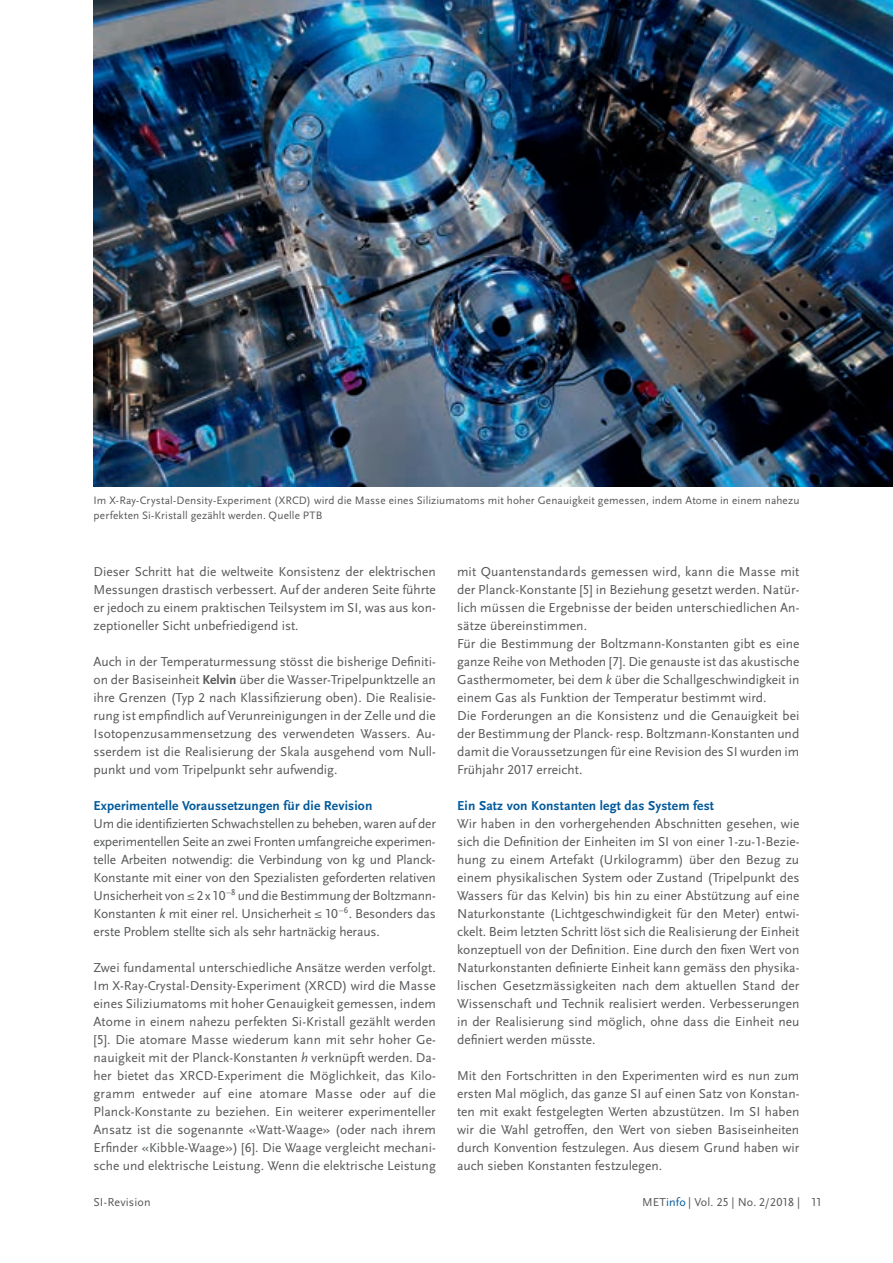
<style>
.page{position:relative;width:893px;height:1263px;background:#fff}
.page>*{position:absolute;margin:0;border:0;box-sizing:border-box;transform-origin:0 0}
.t1{font:13.5px/18px "Scala Sans";color:#57585a;text-align:justify}
.t2{font:700 13.5px "Scala Sans";letter-spacing:.01em;color:#00599b}
.t3{font:12px "Scala Sans";letter-spacing:.01em;color:#57585a}
.t4{font:11.25px/15px "Scala Sans";letter-spacing:.01em;color:#57585a}
.s1{font-weight:700}
.s2{font-family:"Scala Sans Caps"}
.s3{font-style:italic}
.s4{color:#00599b}
</style>
<div class="page">
<img style="left:94px;top:0;width:799px;height:486px">
<p class="t4" style="left:94px;top:493px;width:707px">Im X-Ray-Crystal-Density-Experiment (XRCD) wird die Masse eines Siliziumatoms mit hoher Genauigkeit gemessen, indem Atome in einem nahezu perfekten Si-Kristall gezählt werden. Quelle PTB</p>
<p class="t1" style="left:94px;top:563px;width:344px">Dieser Schritt hat die weltweite Konsistenz der elektrischen Messungen drastisch verbessert. Auf der anderen Seite führte er jedoch zu einem praktischen Teilsystem im SI, was aus kon&shy;zeptioneller Sicht unbefriedigend ist.</p>
<p class="t1" style="left:94px;top:653px;width:344px">Auch in der Temperaturmessung stösst die bisherige Definiti&shy;on der Basiseinheit <span class="s1">Kelvin</span> über die Wasser-Tripelpunktzelle an ihre Grenzen (Typ <span class="s2">2</span> nach Klassifizierung oben). Die Realisie&shy;rung ist empfindlich auf Verunreinigungen in der Zelle und die Isotopenzusammensetzung des verwendeten Wassers. Au&shy;sserdem ist die Realisierung der Skala ausgehend vom Null&shy;punkt und vom Tripelpunkt sehr aufwendig.</p>
<p class="t2" style="left:94px;top:798px;width:280px">Experimentelle Voraussetzungen für die Revision</p>
<p class="t1" style="left:94px;top:815px;width:344px">Um die identifizierten Schwachstellen zu beheben, waren auf der experimentellen Seite an zwei Fronten umfangreiche experimen&shy;telle Arbeiten notwendig: die Verbindung von kg und Planck-Konstante mit einer von den Spezialisten geforderten relativen Unsicherheit von ≤ <span class="s2">2</span> x <span class="s2">10</span><sup>–8</sup> und die Bestimmung der Boltzmann-Konstanten <span class="s3">k</span> mit einer rel. Unsicherheit ≤ <span class="s2">10</span><sup>–6</sup>. Besonders das erste Problem stellte sich als sehr hartnäckig heraus.</p>
<p class="t1" style="left:94px;top:959px;width:344px">Zwei fundamental unterschiedliche Ansätze werden verfolgt.<br>Im X-Ray-Crystal-Density-Experiment (XRCD) wird die Masse eines Siliziumatoms mit hoher Genauigkeit gemessen, indem Atome in einem nahezu perfekten Si-Kristall gezählt werden [<span class="s2">5</span>]. Die atomare Masse wiederum kann mit sehr hoher Ge&shy;nauigkeit mit der Planck-Konstanten <span class="s3">h</span> verknüpft werden. Da&shy;her bietet das XRCD-Experiment die Möglichkeit, das Kilo&shy;gramm entweder auf eine atomare Masse oder auf die Planck-Konstante zu beziehen. Ein weiterer experimenteller Ansatz ist die sogenannte «Watt-Waage» (oder nach ihrem Erfinder «Kibble-Waage») [<span class="s2">6</span>]. Die Waage vergleicht mechani&shy;sche und elektrische Leistung. Wenn die elektrische Leistung</p>
<p class="t1" style="left:457px;top:563px;width:344px;text-align:left">mit Quantenstandards gemessen wird, kann die Masse mit der Planck-Konstante [<span class="s2">5</span>] in Beziehung gesetzt werden. Natür&shy;lich müssen die Ergebnisse der beiden unterschiedlichen An&shy;sätze übereinstimmen.<br>Für die Bestimmung der Boltzmann-Konstanten gibt es eine ganze Reihe von Methoden [<span class="s2">7</span>]. Die genauste ist das akustische Gasthermometer, bei dem <span class="s3">k</span> über die Schallgeschwindigkeit in einem Gas als Funktion der Temperatur bestimmt wird.<br>Die Forderungen an die Konsistenz und die Genauigkeit bei der Bestimmung der Planck- resp. Boltzmann-Konstanten und damit die Voraussetzungen für eine Revision des SI wurden im Frühjahr <span class="s2">2017</span> erreicht.</p>
<p class="t2" style="left:457px;top:798px;width:258px">Ein Satz von Konstanten legt das System fest</p>
<p class="t1" style="left:457px;top:815px;width:344px">Wir haben in den vorhergehenden Abschnitten gesehen, wie sich die Definition der Einheiten im SI von einer <span class="s2">1</span>-zu-<span class="s2">1</span>-Bezie&shy;hung zu einem Artefakt (Urkilogramm) über den Bezug zu einem physikalischen System oder Zustand (Tripelpunkt des Wassers für das Kelvin) bis hin zu einer Abstützung auf eine Naturkonstante (Lichtgeschwindigkeit für den Meter) entwi&shy;ckelt. Beim letzten Schritt löst sich die Realisierung der Einheit konzeptuell von der Definition. Eine durch den fixen Wert von Naturkonstanten definierte Einheit kann gemäss den physika&shy;lischen Gesetzmässigkeiten nach dem aktuellen Stand der Wissenschaft und Technik realisiert werden. Verbesserungen in der Realisierung sind möglich, ohne dass die Einheit neu definiert werden müsste.</p>
<p class="t1" style="left:457px;top:1067px;width:344px">Mit den Fortschritten in den Experimenten wird es nun zum ersten Mal möglich, das ganze SI auf einen Satz von Konstan&shy;ten mit exakt festgelegten Werten abzustützen. Im SI haben wir die Wahl getroffen, den Wert von sieben Basiseinheiten durch Konvention festzulegen. Aus diesem Grund haben wir auch sieben Konstanten festzulegen.</p>
<p class="t3" style="left:93px;top:1196px;width:59px">SI-Revision</p>
<p class="t3" style="left:642px;top:1196px;width:181px">MET<span class="s4">info</span> | Vol. <span class="s2">25</span> | No. <span class="s2">2/2018 | 11</span></p>
</div>
